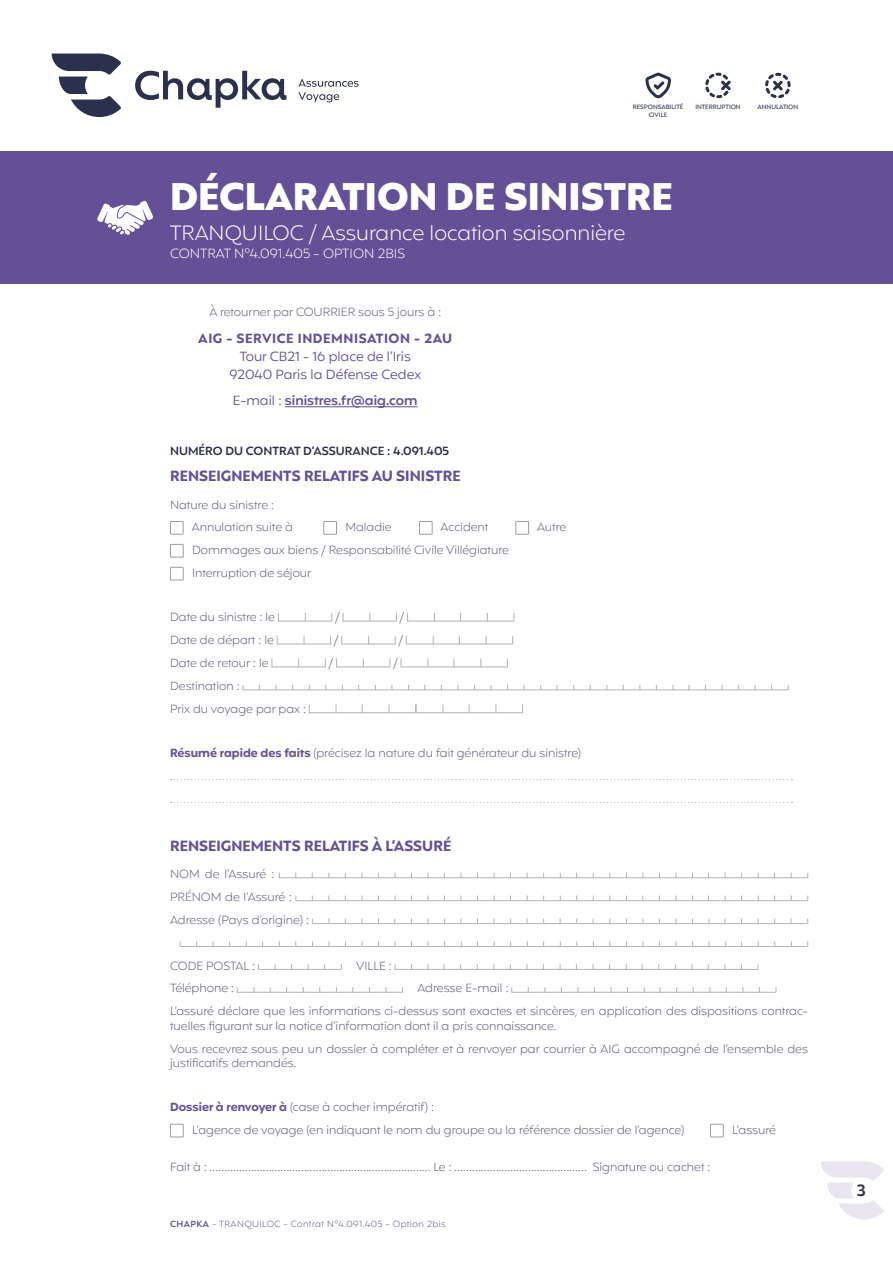
<style>
.page{position:relative;width:893px;height:1263px;background:#fff}
.page>*{position:absolute;margin:0;border:0;box-sizing:border-box;transform-origin:0 0}
.t1{font:900 39px "Mangueira Alt";color:#fff}
.t2{font:300 21px "Mangueira Alt";color:#fff}
.t3{font:600 16.5px "Mangueira Alt";color:#2a314d}
.t4{font:700 15px "Mangueira Alt";color:#635097}
.t5{font:13.5px/18px "Mangueira Alt";color:#635097;text-align:center}
.t6{font:300 13.5px "Mangueira Alt";color:#fff}
.t7{font:700 13.5px "Mangueira Alt";letter-spacing:.04em;color:#635097}
.t8{font:600 13.5px "Mangueira Alt";color:#635097}
.t9{font:300 12px/23px "Mangueira Alt";color:#605b72}
.t10{font:600 12px "Mangueira Alt";color:#2a314d}
.t11{font:300 9px "Mangueira Alt";letter-spacing:.05em;color:#635097}
.t12{font:500 6.3px/7.6px "Mangueira Alt";color:#2a314d;text-align:center}
.s1{font-weight:400}
.s2{font-weight:700;color:#635097}
.s3{font-weight:600}
</style>
<div class="page">
<svg style="left:821px;top:1161px;width:63px;height:58px"></svg>
<div style="left:0;top:152px;width:893px;height:132px;background:#635097"></div>
<svg style="left:52px;top:54px;width:69px;height:63px"></svg>
<svg style="left:135px;top:71px;width:152px;height:37px"></svg>
<svg style="left:298px;top:79px;width:61px;height:23px"></svg>
<hr style="left:285px;top:406px;width:133px;height:1px;background:#635097">
<div style="left:170px;top:521px;width:14px;height:14px;border:1px solid #9c9e9f"></div>
<div style="left:323px;top:521px;width:14px;height:14px;border:1px solid #9c9e9f"></div>
<div style="left:419px;top:521px;width:13px;height:14px;border:1px solid #9c9e9f"></div>
<div style="left:515px;top:521px;width:14px;height:14px;border:1px solid #9c9e9f"></div>
<div style="left:170px;top:544px;width:14px;height:13px;border:1px solid #9c9e9f"></div>
<div style="left:170px;top:567px;width:14px;height:13px;border:1px solid #9c9e9f"></div>
<svg style="left:278px;top:612px;width:54px;height:10px"></svg>
<svg style="left:342px;top:612px;width:55px;height:10px"></svg>
<svg style="left:407px;top:612px;width:108px;height:10px"></svg>
<svg style="left:277px;top:635px;width:54px;height:10px"></svg>
<svg style="left:341px;top:635px;width:55px;height:10px"></svg>
<svg style="left:406px;top:635px;width:107px;height:10px"></svg>
<svg style="left:271px;top:658px;width:55px;height:9px"></svg>
<svg style="left:336px;top:658px;width:55px;height:9px"></svg>
<svg style="left:400px;top:658px;width:108px;height:9px"></svg>
<svg style="left:242px;top:684px;width:547px;height:6px"></svg>
<svg style="left:309px;top:704px;width:214px;height:9px"></svg>
<svg style="left:171px;top:779px;width:621px;height:1px"></svg>
<svg style="left:171px;top:802px;width:621px;height:1px"></svg>
<svg style="left:279px;top:872px;width:529px;height:6px"></svg>
<svg style="left:295px;top:895px;width:513px;height:6px"></svg>
<svg style="left:312px;top:918px;width:496px;height:6px"></svg>
<svg style="left:180px;top:941px;width:628px;height:6px"></svg>
<svg style="left:258px;top:964px;width:84px;height:6px"></svg>
<svg style="left:395px;top:964px;width:364px;height:6px"></svg>
<svg style="left:237px;top:987px;width:166px;height:6px"></svg>
<svg style="left:511px;top:987px;width:266px;height:6px"></svg>
<div style="left:170px;top:1124px;width:14px;height:13px;border:1px solid #9c9e9f"></div>
<div style="left:710px;top:1124px;width:14px;height:13px;border:1px solid #9c9e9f"></div>
<svg style="left:645px;top:73px;width:26px;height:25px"></svg>
<svg style="left:765px;top:73px;width:26px;height:25px"></svg>
<svg style="left:705px;top:73px;width:26px;height:25px"></svg>
<svg style="left:97px;top:201px;width:56px;height:34px"></svg>
<p class="t12" style="left:633px;top:103px;width:52px">RESPONSABILITÉ<br>CIVILE</p>
<p class="t12" style="left:695px;top:103px;width:47px">INTERRUPTION</p>
<p class="t12" style="left:757px;top:103px;width:42px">ANNULATION</p>
<h1 class="t1" style="left:170px;top:171px;width:504px">DÉCLARATION DE SINISTRE</h1>
<h2 class="t2" style="left:170px;top:218px;width:457px">TRANQUILOC / Assurance location saisonnière</h2>
<p class="t6" style="left:170px;top:244px;width:236px">CONTRAT N°4.091.405 - OPTION 2BIS</p>
<p class="t9" style="left:209px;top:302px;width:233px">À retourner par COURRIER sous 5 jours à :</p>
<p class="t7" style="left:198px;top:329px;width:255px">AIG - SERVICE INDEMNISATION - 2AU</p>
<p class="t5" style="left:229px;top:348px;width:193px">Tour CB21 - 16 place de l’Iris<br>92040 Paris la Défense Cedex</p>
<p class="t8" style="left:233px;top:392px;width:186px"><span class="s1">E-mail :</span> sinistres.fr@aig.com</p>
<p class="t10" style="left:170px;top:443px;width:281px">NUMÉRO DU CONTRAT D’ASSURANCE : 4.091.405</p>
<p class="t4" style="left:170px;top:466px;width:292px">RENSEIGNEMENTS RELATIFS AU SINISTRE</p>
<p class="t9" style="left:192px;top:494px;width:103px;text-indent:-22px">Nature du sinistre :<br>Annulation suite à</p>
<p class="t9" style="left:345px;top:517px;width:48px">Maladie</p>
<p class="t9" style="left:441px;top:517px;width:49px">Accident</p>
<p class="t9" style="left:537px;top:517px;width:31px">Autre</p>
<p class="t9" style="left:192px;top:540px;width:318px">Dommages aux biens / Responsabilité Civile Villégiature<br>Interruption de séjour</p>
<p class="t9" style="left:170px;top:607px;width:106px">Date du sinistre : le</p>
<p class="t9" style="left:335px;top:607px;width:7px">/</p>
<p class="t9" style="left:399px;top:607px;width:7px">/</p>
<p class="t9" style="left:170px;top:630px;width:105px">Date de départ : le</p>
<p class="t9" style="left:333px;top:630px;width:7px">/</p>
<p class="t9" style="left:398px;top:630px;width:7px">/</p>
<p class="t9" style="left:170px;top:653px;width:100px">Date de retour : le</p>
<p class="t9" style="left:328px;top:653px;width:7px">/</p>
<p class="t9" style="left:393px;top:653px;width:7px">/</p>
<p class="t9" style="left:170px;top:675px;width:137px">Destination :<br>Prix du voyage par pax :</p>
<p class="t9" style="left:170px;top:742px;width:413px"><span class="s2">Résumé rapide des faits</span> (précisez la nature du fait générateur du sinistre)</p>
<p class="t4" style="left:170px;top:836px;width:283px">RENSEIGNEMENTS RELATIFS À L’ASSURÉ</p>
<p class="t9" style="left:170px;top:863px;width:140px">NOM de l’Assuré :<br>PRÉNOM de l’Assuré :<br>Adresse (Pays d’origine) :</p>
<p class="t9" style="left:170px;top:955px;width:87px">CODE POSTAL :</p>
<p class="t9" style="left:356px;top:955px;width:37px">VILLE :</p>
<p class="t9" style="left:170px;top:978px;width:65px">Téléphone :</p>
<p class="t9" style="left:170px;top:978px;width:639px;text-indent:247px">Adresse E-mail :<br>L’assuré déclare que les informations ci-dessus sont exactes et sincères, en application des dispositions contrac-</p>
<p class="t9" style="left:170px;top:1015px;width:639px">tuelles figurant sur la notice d’information dont il a pris connaissance.<br>Vous recevrez sous peu un dossier à compléter et à renvoyer par courrier à AIG accompagné de l’ensemble des</p>
<p class="t9" style="left:170px;top:1052px;width:128px">justificatifs demandés.</p>
<p class="t9" style="left:192px;top:1096px;width:494px;text-indent:-22px"><span class="s2">Dossier à renvoyer à</span> (case à cocher impératif) :<br>L’agence de voyage (en indiquant le nom du groupe ou la référence dossier de l’agence)</p>
<p class="t9" style="left:732px;top:1119px;width:45px">L’assuré</p>
<p class="t9" style="left:170px;top:1157px;width:542px">Fait à : ………………………………………………………………… Le : ……………………………………… Signature ou cachet :</p>
<p class="t11" style="left:170px;top:1218px;width:277px"><span class="s3">CHAPKA</span> - TRANQUILOC - Contrat N°4.091.405 - Option 2bis</p>
<h3 class="t3" style="left:857px;top:1179px;width:11px">3</h3>
</div>
